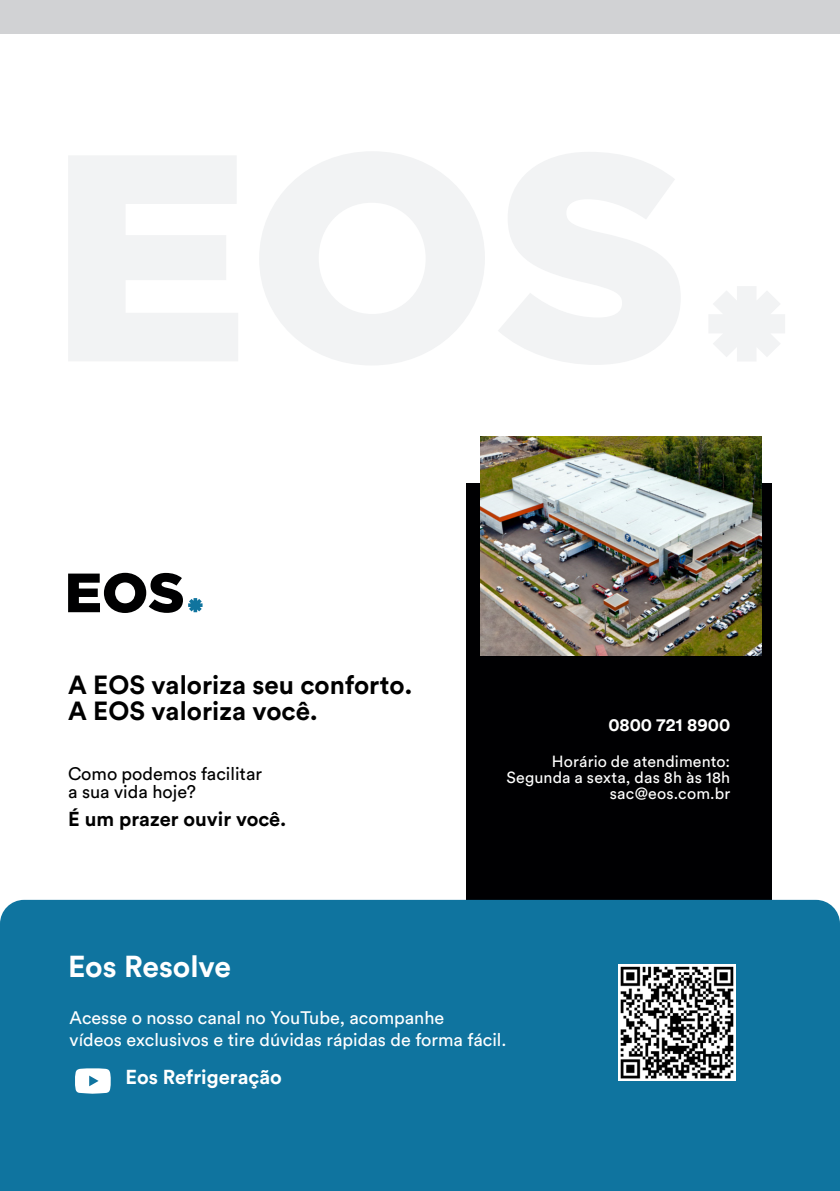
<style>
.page{position:relative;width:840px;height:1191px;background:#fff}
.page>*{position:absolute;margin:0;border:0;box-sizing:border-box;transform-origin:0 0}
.t1{font:700 30px "Circular Std";color:#fff}
.t2{font:700 26px "Circular Std";color:#000}
.t3{font:700 20px "Circular Std";color:#000}
.t4{font:700 20px "Circular Std";color:#fff}
.t5{font:18px "Circular Std";color:#fff}
.t6{font:18px "Circular Std";color:#000}
.t7{font:700 18px "Circular Std";color:#fff}
.t8{font:16px "Circular Std";letter-spacing:.01em;color:#fff}
</style>
<div class="page">
<div style="left:466px;top:483px;width:305px;height:433px;background:#000002"></div>
<img style="left:480px;top:437px;width:281px;height:218px">
<div style="left:0;top:900px;width:839px;height:291px;background:#0f749f"></div>
<svg style="left:75px;top:1068px;width:36px;height:25px"></svg>
<img style="left:618px;top:964px;width:116px;height:116px">
<svg style="left:68px;top:573px;width:134px;height:40px"></svg>
<svg style="left:68px;top:156px;width:170px;height:205px"></svg>
<svg style="left:259px;top:152px;width:225px;height:213px;fill:#f2f3f4"></svg>
<svg style="left:498px;top:152px;width:182px;height:213px"></svg>
<svg style="left:709px;top:286px;width:75px;height:75px"></svg>
<div style="left:0;top:0;width:839px;height:33px;background:#d1d2d4"></div>
<p class="t2" style="left:68px;top:668px;width:345px">A EOS valoriza seu conforto.</p>
<p class="t2" style="left:68px;top:694px;width:251px">A EOS valoriza você.</p>
<p class="t6" style="left:68px;top:763px;width:195px">Como podemos facilitar</p>
<p class="t6" style="left:68px;top:781px;width:129px">a sua vida hoje?</p>
<p class="t3" style="left:68px;top:806px;width:220px">É um prazer ouvir você.</p>
<p class="t7" style="left:608px;top:713px;width:123px">0800 721 8900</p>
<p class="t8" style="left:551px;top:751px;width:180px">Horário de atendimento:</p>
<p class="t8" style="left:506px;top:767px;width:225px">Segunda a sexta, das 8h às 18h</p>
<p class="t8" style="left:609px;top:783px;width:122px">sac@eos.com.br</p>
<p class="t1" style="left:68px;top:947px;width:164px">Eos Resolve</p>
<p class="t5" style="left:70px;top:1006px;width:376px">Acesse o nosso canal no YouTube, acompanhe</p>
<p class="t5" style="left:70px;top:1028px;width:438px">vídeos exclusivos e tire dúvidas rápidas de forma fácil.</p>
<p class="t4" style="left:125px;top:1064px;width:158px">Eos Refrigeração</p>
</div>
